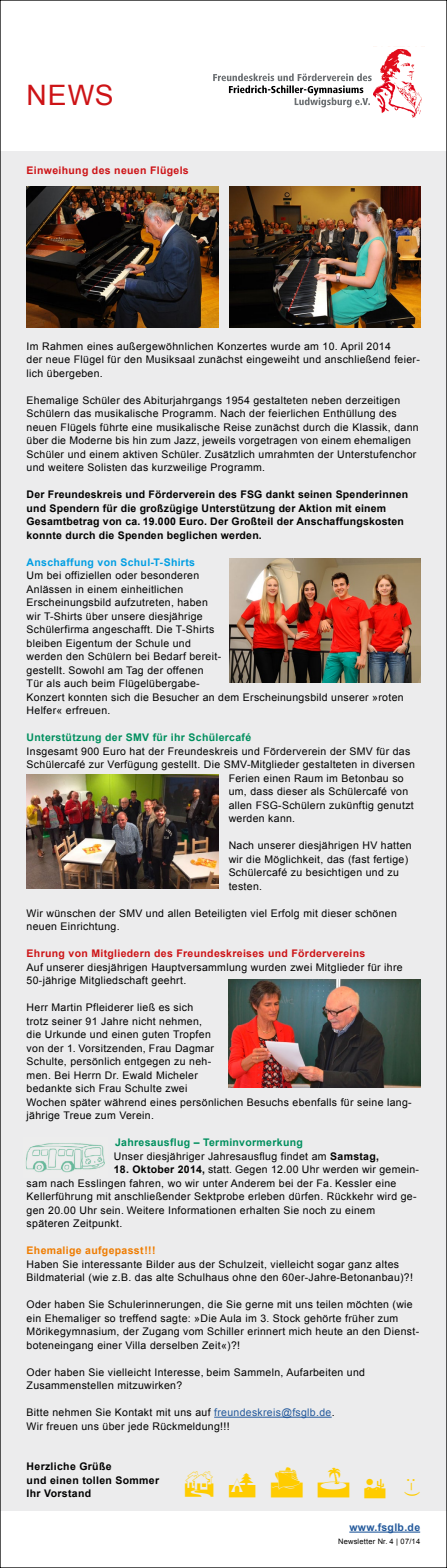
<style>
.page{position:relative;width:447px;height:1568px;background:#fff}
.page>*{position:absolute;margin:0;border:0;box-sizing:border-box;transform-origin:0 0}
.t1{font:28.12px "Arial";color:#cd1316}
.t2{font:17.55px "Minion Pro";color:#fc0}
.t3{font:10.5px/13.5px "Arial";letter-spacing:.03em;color:#000}
.t4{font:700 10.5px/13.5px "Arial";letter-spacing:.02em;color:#000}
.t5{font:700 10.5px "Arial";letter-spacing:.03em;color:#cd1316}
.t6{font:700 10.5px "Arial";letter-spacing:.03em;color:#008f5e}
.t7{font:700 10.5px "Arial";letter-spacing:.03em;color:#009ee3}
.t8{font:700 10.5px "Arial";letter-spacing:.03em;color:#ef7c00}
.t9{font:700 10.5px "Arial";letter-spacing:.03em;color:#245a9c}
.t10{font:7.5px "Arial";letter-spacing:.025em;color:#000}
.s1{font-weight:700}
.s2{color:#245a9c}
</style>
<div class="page">
<div style="left:0;top:151px;width:446px;height:1360px;background:#ececed"></div>
<hr style="left:214px;top:1417px;width:117px;height:1px;background:#245a9c">
<hr style="left:349px;top:1531px;width:71px;height:2px;background:#245a9c">
<svg style="left:213px;top:73px;width:158px;height:34px"></svg>
<img style="left:373px;top:49px;width:49px;height:69px">
<img style="left:25px;top:1143px;width:80px;height:30px">
<img style="left:229px;top:558px;width:191px;height:125px">
<img style="left:229px;top:980px;width:191px;height:107px">
<img style="left:229px;top:187px;width:191px;height:140px">
<img style="left:27px;top:774px;width:191px;height:115px">
<img style="left:27px;top:187px;width:191px;height:140px">
<p class="t1" style="left:27px;top:76px;width:88px">NEWS</p>
<p class="t5" style="left:27px;top:163px;width:163px">Einweihung des neuen Flügels</p>
<p class="t3" style="left:27px;top:339px;width:394px">Im Rahmen eines außergewöhnlichen Konzertes wurde am 10. April 2014<br>der neue Flügel für den Musiksaal zunächst eingeweiht und anschließend feier&shy;lich übergeben.</p>
<p class="t3" style="left:27px;top:393px;width:393px">Ehemalige Schüler des Abiturjahrgangs 1954 gestalteten neben derzeitigen Schülern das musikalische Programm. Nach der feierlichen Enthüllung des neuen Flügels führte eine musikalische Reise zunächst durch die Klassik, dann über die Moderne bis hin zum Jazz, jeweils vorgetragen von einem ehemaligen Schüler und einem aktiven Schüler. Zusätzlich umrahmten der Unterstufenchor und weitere Solisten das kurzweilige Programm.</p>
<p class="t4" style="left:27px;top:488px;width:383px">Der Freundeskreis und Förderverein des FSG dankt seinen Spenderinnen und Spendern für die großzügige Unterstützung der Aktion mit einem Gesamtbetrag von ca. 19.000 Euro. Der Großteil der Anschaffungskosten konnte durch die Spenden beglichen werden.</p>
<p class="t7" style="left:27px;top:555px;width:170px">Anschaffung von Schul-T-Shirts</p>
<p class="t3" style="left:27px;top:569px;width:378px">Um bei offiziellen oder besonderen<br>Anlässen in einem einheitlichen<br>Erscheinungsbild aufzutreten, haben<br>wir T-Shirts über unsere diesjährige<br>Schülerfirma angeschafft. Die T-Shirts<br>bleiben Eigentum der Schule und<br>werden den Schülern bei Bedarf bereit-<br>gestellt. Sowohl am Tag der offenen<br>Tür als auch beim Flügelübergabe-<br>Konzert konnten sich die Besucher an dem Erscheinungsbild unserer »roten Helfer« erfreuen.</p>
<p class="t6" style="left:27px;top:730px;width:226px">Unterstützung der SMV für ihr Schülercafé</p>
<p class="t3" style="left:27px;top:744px;width:385px">Insgesamt 900 Euro hat der Freundeskreis und Förderverein der SMV für das</p>
<p class="t3" style="left:27px;top:758px;width:389px">Schülercafé zur Verfügung gestellt. Die SMV-Mitglieder gestalteten in diversen</p>
<p class="t3" style="left:228px;top:771px;width:176px">Ferien einen Raum im Betonbau so</p>
<p class="t3" style="left:228px;top:785px;width:181px">um, dass dieser als Schülercafé von</p>
<p class="t3" style="left:228px;top:798px;width:186px">allen FSG-Schülern zukünftig genutzt</p>
<p class="t3" style="left:228px;top:812px;width:68px">werden kann.</p>
<p class="t3" style="left:228px;top:839px;width:184px">Nach unserer diesjährigen HV hatten wir die Möglichkeit, das (fast fertige)<br>Schülercafé zu besichtigen und zu testen.</p>
<p class="t3" style="left:27px;top:906px;width:371px">Wir wünschen der SMV und allen Beteiligten viel Erfolg mit dieser schönen neuen Einrichtung.</p>
<p class="t5" style="left:27px;top:946px;width:340px">Ehrung von Mitgliedern des Freundeskreises und Fördervereins</p>
<p class="t3" style="left:27px;top:960px;width:377px">Auf unserer diesjährigen Hauptversammlung wurden zwei Mitglieder für ihre<br>50-jährige Mitgliedschaft geehrt.</p>
<p class="t3" style="left:27px;top:1001px;width:386px">Herr Martin Pfleiderer ließ es sich<br>trotz seiner 91 Jahre nicht nehmen,<br>die Urkunde und einen guten Tropfen<br>von der 1. Vorsitzenden, Frau Dagmar<br>Schulte, persönlich entgegen zu neh-<br>men. Bei Herrn Dr. Ewald Micheler<br>bedankte sich Frau Schulte zwei<br>Wochen später während eines persönlichen Besuchs ebenfalls für seine lang&shy;jährige Treue zum Verein.</p>
<p class="t6" style="left:115px;top:1135px;width:189px">Jahresausflug – Terminvormerkung</p>
<p class="t3" style="left:114px;top:1149px;width:266px">Unser diesjähriger Jahresausflug findet am <span class="s1">Samstag,</span></p>
<p class="t3" style="left:27px;top:1163px;width:393px;text-indent:87px"><span class="s1">18. Oktober 2014,</span> statt. Gegen 12.00 Uhr werden wir gemein&shy;sam nach Esslingen fahren, wo wir unter Anderem bei der Fa. Kessler eine Kellerführung mit anschließender Sektprobe erleben dürfen. Rückkehr wird ge&shy;gen 20.00 Uhr sein. Weitere Informationen erhalten Sie noch zu einem späteren Zeitpunkt.</p>
<p class="t8" style="left:27px;top:1243px;width:130px">Ehemalige aufgepasst!!!</p>
<p class="t3" style="left:27px;top:1257px;width:387px">Haben Sie interessante Bilder aus der Schulzeit, vielleicht sogar ganz altes<br>Bildmaterial (wie z.B. das alte Schulhaus ohne den 60er-Jahre-Betonanbau)?!</p>
<p class="t3" style="left:27px;top:1298px;width:394px">Oder haben Sie Schulerinnerungen, die Sie gerne mit uns teilen möchten (wie ein Ehemaliger so treffend sagte: »Die Aula im 3. Stock gehörte früher zum Mörikegymnasium, der Zugang vom Schiller erinnert mich heute an den Dienst&shy;boteneingang einer Villa derselben Zeit«)?!</p>
<p class="t3" style="left:27px;top:1365px;width:340px">Oder haben Sie vielleicht Interesse, beim Sammeln, Aufarbeiten und<br>Zusammenstellen mitzuwirken?</p>
<p class="t3" style="left:27px;top:1406px;width:309px">Bitte nehmen Sie Kontakt mit uns auf <span class="s2">freundeskreis@fsglb.de</span>.<br>Wir freuen uns über jede Rückmeldung!!!</p>
<p class="t4" style="left:27px;top:1460px;width:134px">Herzliche Grüße<br>und einen tollen Sommer</p>
<p class="t4" style="left:27px;top:1487px;width:66px">Ihr Vorstand</p>
<p class="t9" style="left:349px;top:1520px;width:72px">www.fsglb.de</p>
<p class="t10" style="left:338px;top:1537px;width:83px">Newsletter Nr. 4 | 07/14</p>
<p class="t2" style="left:424px;top:1478px;width:21px;rotate:90deg">:–)</p>
</div>
